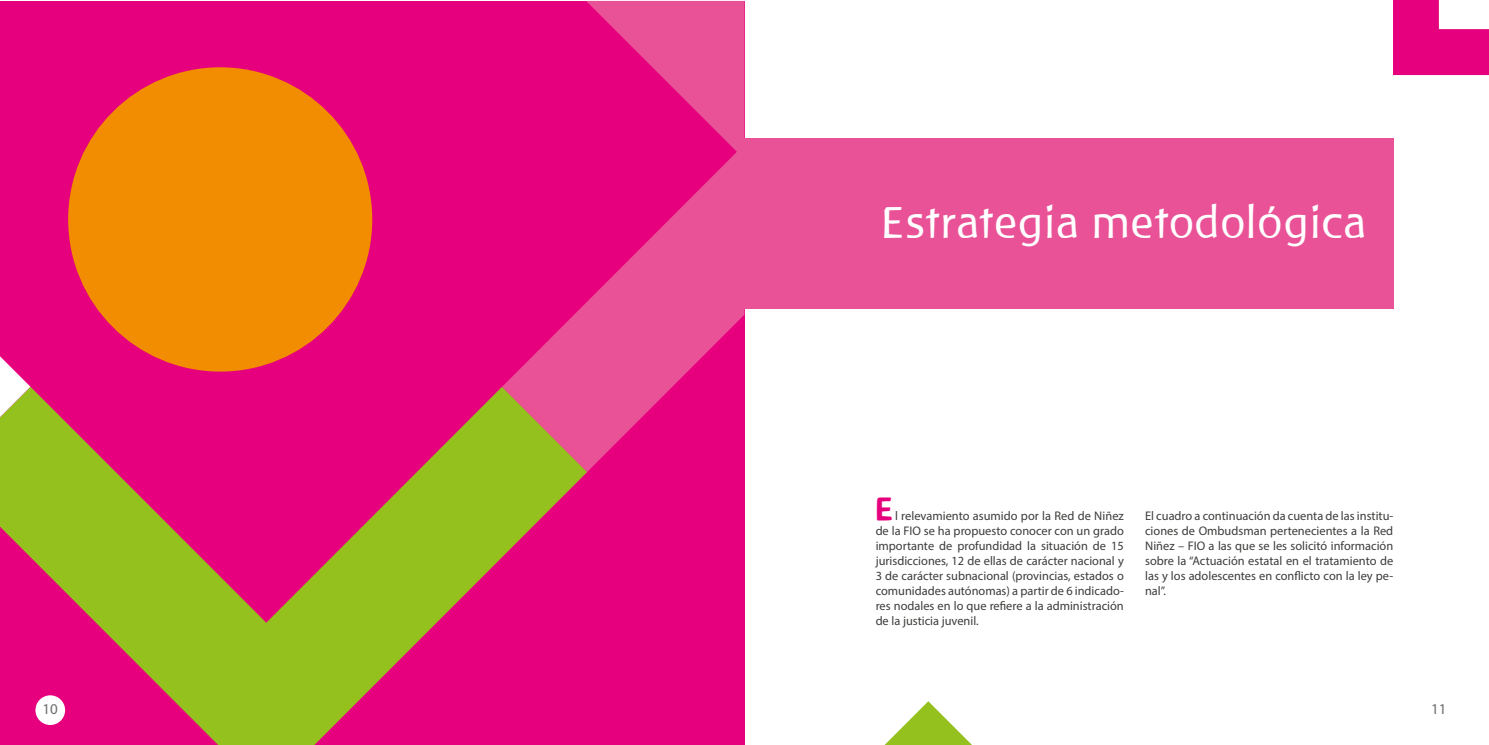
<style>
.page{position:relative;width:1489px;height:745px;background:#fff}
.page>*{position:absolute;margin:0;border:0;box-sizing:border-box;transform-origin:0 0}
.t1{font:45px "Baar Philos";color:#fff;scale:.94 1}
.t2{font:31.25px "Baar Zeitgeist";color:#e6007d}
.t3{font:15px "Myriad Pro";color:#6b6b6a}
.t4{font:12.5px/15px "Myriad Pro";color:#3c3c3b;text-align:justify}
</style>
<div class="page">
<div style="left:0;top:1px;width:744px;height:742px;background:#e6007d"></div>
<svg style="left:0;top:386px;width:587px;height:358px"></svg>
<svg style="left:502px;top:1px;width:242px;height:470px"></svg>
<div style="left:68px;top:67px;width:304px;height:304px;background:#f28c00;border-radius:50%"></div>
<svg style="left:0;top:356px;width:30px;height:61px"></svg>
<div style="left:743px;top:138px;width:650px;height:170px;background:#ea5297"></div>
<svg style="left:885px;top:701px;width:86px;height:43px"></svg>
<svg style="left:1393px;top:0;width:95px;height:75px"></svg>
<div style="left:35px;top:694px;width:30px;height:30px;background:#fff;border-radius:50%"></div>
<h1 class="t1" style="left:880px;top:198px;width:518px">Estrategia metodológica</h1>
<h2 class="t2" style="left:875px;top:489px;width:19px">E</h2>
<p class="t4" style="left:875px;top:508px;width:250px;text-indent:19px">l relevamiento asumido por la Red de Niñez de la FIO se ha propuesto conocer con un grado importante de profundidad la situación de 15 jurisdicciones, 12 de ellas de carácter nacional y 3 de carácter subnacional (provincias, estados o comunidades autónomas) a partir de 6 indicado&shy;res nodales en lo que refiere a la administración de la justicia juvenil.</p>
<p class="t4" style="left:1144px;top:508px;width:250px">El cuadro a continuación da cuenta de las institu&shy;ciones de Ombudsman pertenecientes a la Red Niñez – FIO a las que se les solicitó información sobre la “Actuación estatal en el tratamiento de las y los adolescentes en conflicto con la ley pe&shy;nal”.</p>
<p class="t3" style="left:43px;top:699px;width:17px">10</p>
<p class="t3" style="left:1430px;top:699px;width:17px">11</p>
</div>
